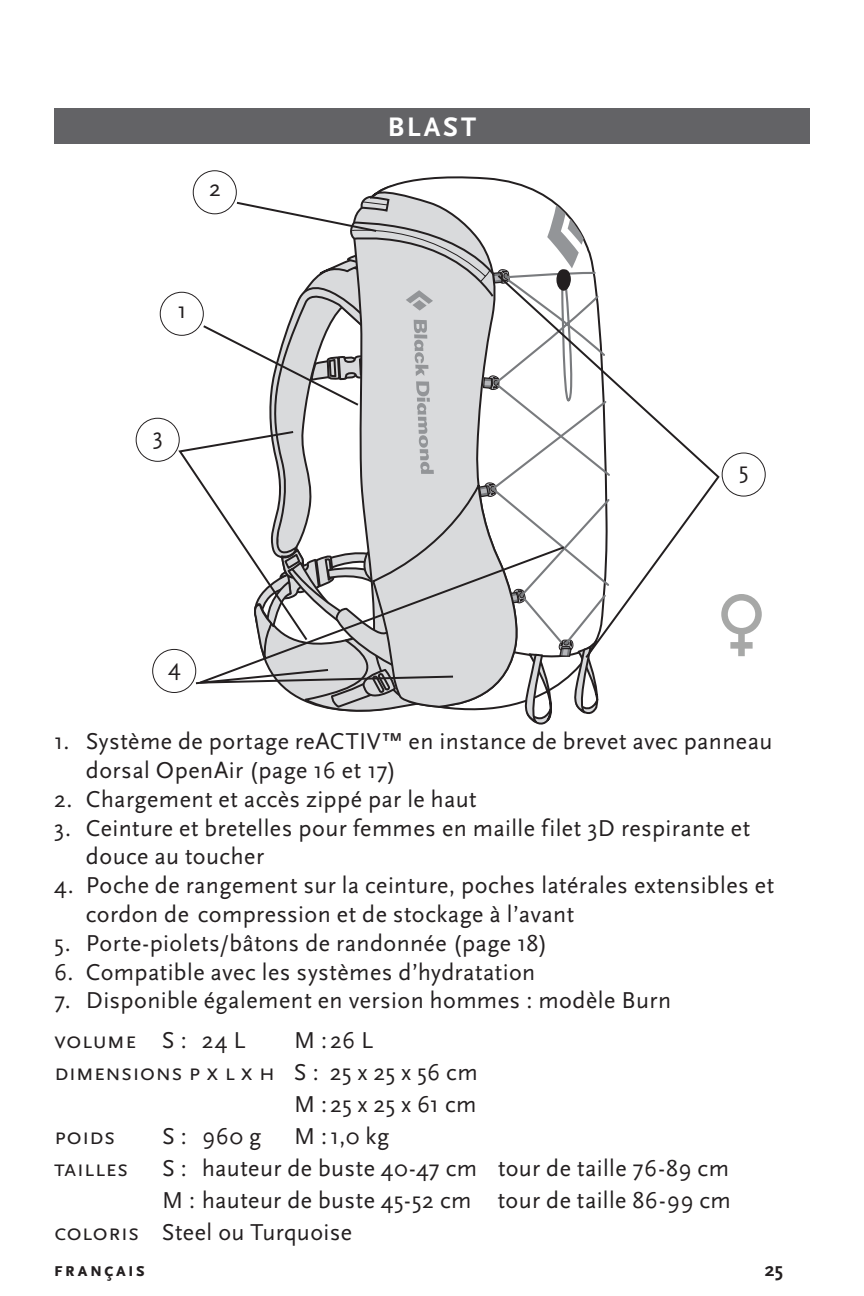
<style>
.page{position:relative;width:864px;height:1296px;background:#fff}
.page>*{position:absolute;margin:0;border:0;box-sizing:border-box;transform-origin:0 0}
.t1{font:700 28px "Scala Sans Pro";letter-spacing:.1em;color:#fff}
.t2{font:24px/28.8px "Scala Sans Pro";letter-spacing:.02em;color:#231f20}
.t3{font:700 20px "Scala Sans Pro";color:#231f20}
</style>
<div class="page">
<svg style="left:610px;top:376px;width:110px;height:251px"></svg>
<svg style="left:136px;top:170px;width:474px;height:555px"></svg>
<svg style="left:722px;top:453px;width:44px;height:44px"></svg>
<div style="left:54px;top:108px;width:756px;height:36px;background:#636366"></div>
<svg style="left:721px;top:594px;width:41px;height:62px"></svg>
<p class="t2" style="left:209px;top:174px;width:13px">2</p>
<p class="t2" style="left:177px;top:295px;width:11px">1</p>
<p class="t2" style="left:153px;top:421px;width:12px">3</p>
<p class="t2" style="left:168px;top:653px;width:14px">4</p>
<p class="t1" style="left:388px;top:111px;width:90px">BLAST</p>
<p class="t2" style="left:739px;top:456px;width:11px">5</p>
<p class="t2" style="left:86px;top:727px;width:688px;text-indent:-32px">1. Système de portage reACTIV™ en instance de brevet avec panneau dorsal OpenAir (page 16 et 17)</p>
<p class="t2" style="left:54px;top:785px;width:424px">2. Chargement et accès zippé par le haut</p>
<p class="t2" style="left:86px;top:813px;width:666px;text-indent:-32px">3. Ceinture et bretelles pour femmes en maille filet 3D respirante et douce au toucher</p>
<p class="t2" style="left:86px;top:871px;width:690px;text-indent:-32px">4. Poche de rangement sur la ceinture, poches latérales extensibles et cordon de compression et de stockage à l’avant</p>
<p class="t2" style="left:54px;top:929px;width:495px">5. Porte-piolets/bâtons de randonnée (page 18)</p>
<p class="t2" style="left:54px;top:957px;width:483px">6. Compatible avec les systèmes d’hydratation</p>
<p class="t2" style="left:54px;top:981px;width:619px;line-height:40px">7. Disponible également en version hommes : modèle Burn volume S : 24 L</p>
<p class="t2" style="left:294px;top:1026px;width:81px">M : 26 L</p>
<p class="t2" style="left:54px;top:1058px;width:425px">dimensions p x l x h S : 25 x 25 x 56 cm</p>
<p class="t2" style="left:294px;top:1090px;width:184px">M : 25 x 25 x 61 cm</p>
<p class="t2" style="left:54px;top:1122px;width:63px">poids</p>
<p class="t2" style="left:162px;top:1122px;width:101px">S : 960 g</p>
<p class="t2" style="left:294px;top:1122px;width:97px">M : 1,0 kg</p>
<p class="t2" style="left:54px;top:1154px;width:76px">tailles</p>
<p class="t2" style="left:162px;top:1154px;width:569px">S : hauteur de buste 40-47 cm tour de taille 76-89 cm</p>
<p class="t2" style="left:162px;top:1186px;width:570px">M : hauteur de buste 45-52 cm tour de taille 86-99 cm</p>
<p class="t2" style="left:54px;top:1218px;width:300px">coloris Steel ou Turquoise</p>
<p class="t3" style="left:54px;top:1258px;width:93px">français</p>
<p class="t3" style="left:765px;top:1258px;width:20px">25</p>
</div>
